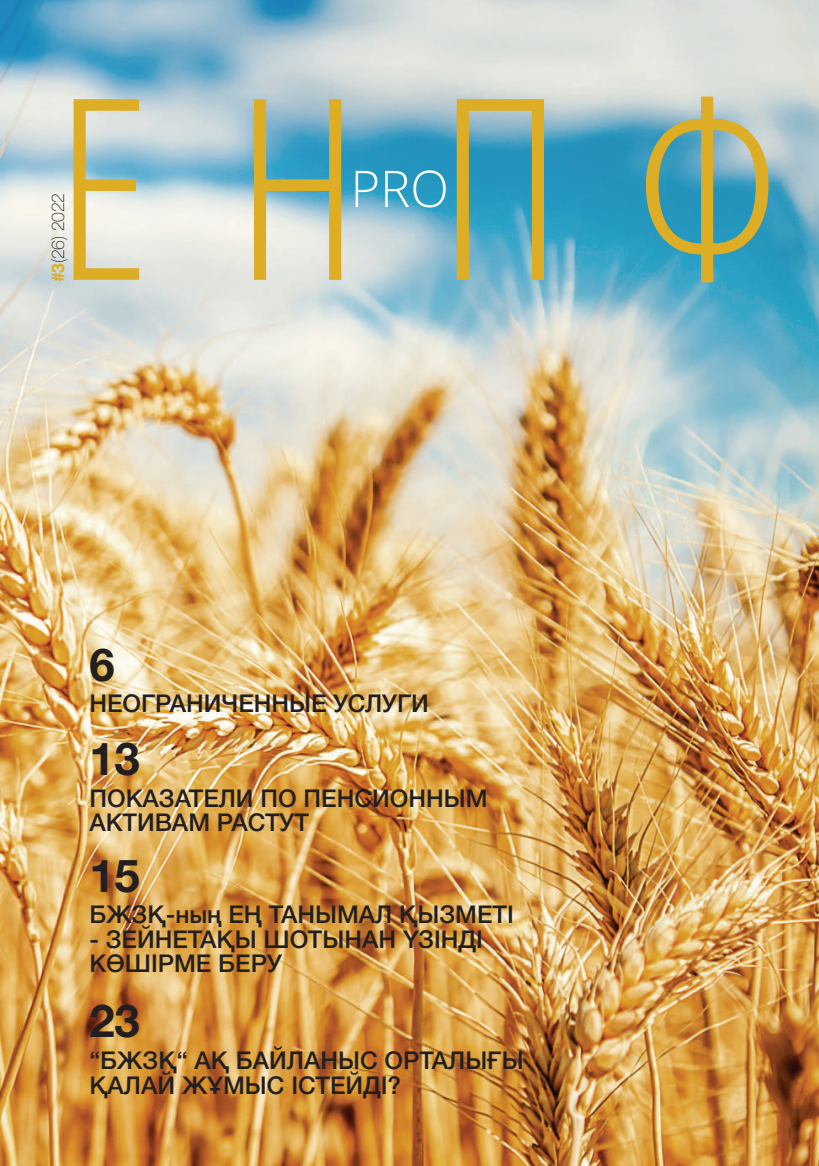
<style>
.page{position:relative;width:819px;height:1166px;background:#fff}
.page>*{position:absolute;margin:0;border:0;box-sizing:border-box;transform-origin:0 0}
.t1{font:700 45.5px "Helvetica Neue LTW1 G";color:#231f20}
.t2{font:500 24.5px/24.5px "Helvetica Neue LTW1 G";color:#231f20}
.t3{font:100 17.5px "Helvetica Neue LTW1 G";letter-spacing:-.01em;color:#231f20}
.s1{font-weight:700;color:#dcad25}
</style>
<div class="page">
<img style="left:0;top:0;width:819px;height:1166px">
<svg style="left:355px;top:171px;width:22px;height:36px"></svg>
<svg style="left:385px;top:170px;width:60px;height:37px;background:#59b1d0"></svg>
<svg style="left:74px;top:99px;width:65px;height:181px;background:#d3cda2"></svg>
<svg style="left:254px;top:99px;width:87px;height:181px;background:#adbd9c"></svg>
<svg style="left:456px;top:99px;width:88px;height:181px;background:#79a792"></svg>
<svg style="left:645px;top:97px;width:123px;height:185px;background:#7ba997"></svg>
<p class="t3" style="left:48px;top:282px;width:91px;rotate:-90deg"><span class="s1">#3</span>(26) 2022</p>
<h1 class="t1" style="left:89px;top:636px;width:27px">6</h1>
<p class="t2" style="left:89px;top:691px;width:341px">НЕОГРАНИЧЕННЫЕ УСЛУГИ</p>
<h1 class="t1" style="left:89px;top:731px;width:52px">13</h1>
<p class="t2" style="left:89px;top:786px;width:400px">ПОКАЗАТЕЛИ ПО ПЕНСИОННЫМ<br>АКТИВАМ РАСТУТ</p>
<h1 class="t1" style="left:89px;top:847px;width:52px">15</h1>
<p class="t2" style="left:89px;top:902px;width:426px">БЖЗҚ-ның ЕҢ ТАНЫМАЛ ҚЫЗМЕТІ</p>
<p class="t2" style="left:89px;top:927px;width:395px">- ЗЕЙНЕТАҚЫ ШОТЫНАН ҮЗІНДІ<br>КӨШІРМЕ БЕРУ</p>
<h1 class="t1" style="left:89px;top:993px;width:52px">23</h1>
<p class="t2" style="left:89px;top:1048px;width:436px">“БЖЗҚ“ АҚ БАЙЛАНЫС ОРТАЛЫҒЫ<br>ҚАЛАЙ ЖҰМЫС ІСТЕЙДІ?</p>
</div>
